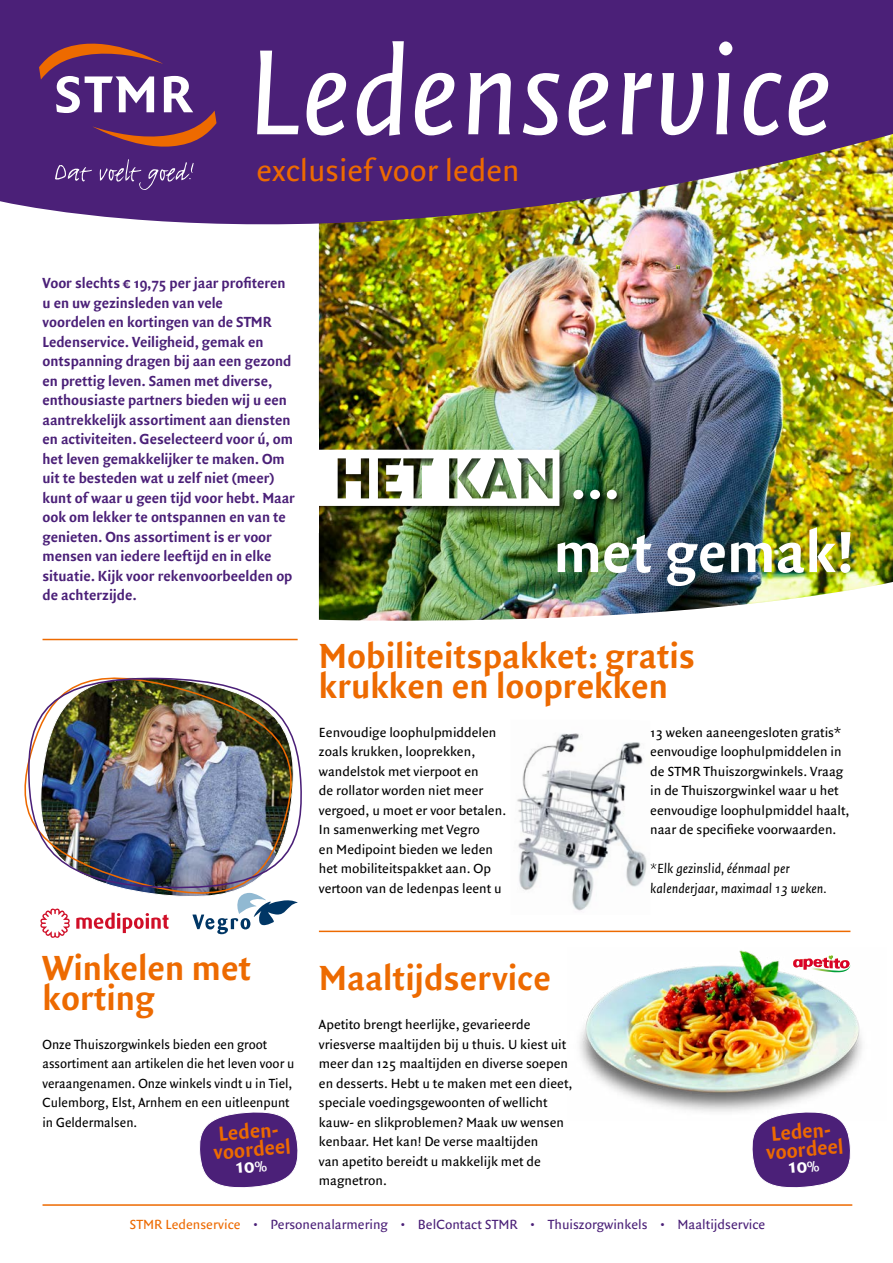
<style>
.page{position:relative;width:893px;height:1263px;background:#fff}
.page>*{position:absolute;margin:0;border:0;box-sizing:border-box;transform-origin:0 0}
.t1{font:italic 130.5px "Quadraat Sans";color:#fff}
.t2{font:700 37.5px/30px "Quadraat Sans";color:#ed6a00;scale:.96 1}
.t3{font:33px "Quadraat Sans";color:#ed6a00}
.t4{font:700 22.05px/18px "Quadraat Sans";color:#ed6a00;scale:.96 1}
.t5{font:700 15.75px/19.5px "Quadraat Sans";letter-spacing:-.005em;color:#4b2078;scale:.96 1}
.t6{font:14.25px/19.5px "Quadraat Sans";color:#000}
.t7{font:14.25px/19.5px "Quadraat Sans";color:#000;scale:.96 1}
.t8{font:14.25px "Quadraat Sans";color:#4b2078}
.t9{font:italic 14.25px/19.5px "Quadraat Sans";color:#000}
.s1{color:#ed6a00}
</style>
<div class="page">
<img style="left:319px;top:289px;width:574px;height:332px">
<hr style="left:319px;top:931px;width:531px;height:1px;background:#ed6a00">
<hr style="left:43px;top:639px;width:255px;height:1px;background:#ed6a00">
<svg style="left:194px;top:919px;width:80px;height:15px"></svg>
<svg style="left:111px;top:892px;width:187px;height:27px"></svg>
<img style="left:24px;top:677px;width:278px;height:215px">
<img style="left:0;top:0;width:893px;height:289px">
<svg style="left:39px;top:44px;width:177px;height:106px;background:#73437a"></svg>
<svg style="left:55px;top:164px;width:37px;height:18px"></svg>
<svg style="left:99px;top:159px;width:95px;height:31px;background:#613b88"></svg>
<img style="left:579px;top:950px;width:283px;height:162px">
<img style="left:517px;top:733px;width:130px;height:178px">
<svg style="left:676px;top:266px;width:4px;height:3px"></svg>
<img style="left:558px;top:527px;width:292px;height:59px">
<div style="left:303px;top:448px;width:323px;height:67px;background:#000;opacity:.75"></div>
<img style="left:319px;top:450px;width:298px;height:56px">
<div style="left:298px;top:429px;width:21px;height:104px;background:#fff"></div>
<hr style="left:43px;top:1204px;width:809px;height:2px;background:#ed6a00">
<svg style="left:40px;top:908px;width:30px;height:30px"></svg>
<svg style="left:76px;top:913px;width:93px;height:20px"></svg>
<svg style="left:199px;top:1112px;width:99px;height:76px"></svg>
<svg style="left:750px;top:1109px;width:102px;height:79px"></svg>
<h1 class="t1" style="left:246px;top:24px;width:588px">Ledenservice</h1>
<h3 class="t3" style="left:257px;top:152px;width:265px">exclusief voor leden</h3>
<p class="t5" style="left:43px;top:273px;width:264px">Voor slechts € 19,75 per jaar profiteren u en uw gezinsleden van vele<br>voordelen en kortingen van de STMR Ledenservice. Veiligheid, gemak en ontspanning dragen bij aan een gezond en prettig leven. Samen met diverse, enthousiaste partners bieden wij u een aantrekkelijk assortiment aan diensten en activiteiten. Geselecteerd voor ú, om het leven gemakkelijker te maken. Om uit te besteden wat u zelf niet (meer) kunt of waar u geen tijd voor hebt. Maar ook om lekker te ontspannen en van te genieten. Ons assortiment is er voor mensen van iedere leeftijd en in elke situatie. Kijk voor rekenvoorbeelden op de achterzijde.</p>
<h2 class="t2" style="left:319px;top:641px;width:393px">Mobiliteitspakket: gratis krukken en looprekken</h2>
<p class="t6" style="left:319px;top:722px;width:189px">Eenvoudige loophulpmiddelen zoals krukken, looprekken, wandelstok met vierpoot en<br>de rollator worden niet meer vergoed, u moet er voor betalen.<br>In samenwerking met Vegro<br>en Medipoint bieden we leden het mobiliteitspakket aan. Op vertoon van de ledenpas leent u</p>
<p class="t6" style="left:650px;top:722px;width:201px">13 weken aaneengesloten gratis* eenvoudige loophulpmiddelen in de STMR Thuiszorgwinkels. Vraag in de Thuiszorgwinkel waar u het eenvoudige loophulpmiddel haalt, naar de specifieke voorwaarden.</p>
<p class="t9" style="left:650px;top:859px;width:178px">*Elk gezinslid, éénmaal per kalenderjaar, maximaal 13 weken.</p>
<h2 class="t2" style="left:43px;top:953px;width:219px">Winkelen met korting</h2>
<p class="t7" style="left:43px;top:1034px;width:264px">Onze Thuiszorgwinkels bieden een groot assortiment aan artikelen die het leven voor u veraangenamen. Onze winkels vindt u in Tiel, Culemborg, Elst, Arnhem en een uitleenpunt in Geldermalsen.</p>
<h2 class="t2" style="left:319px;top:963px;width:243px">Maaltijdservice</h2>
<p class="t6" style="left:319px;top:1015px;width:255px">Apetito brengt heerlijke, gevarieerde vriesverse maaltijden bij u thuis. U kiest uit meer dan 125 maaltijden en diverse soepen en desserts. Hebt u te maken met een dieet, speciale voedingsgewoonten of wellicht kauw- en slikproblemen? Maak uw wensen kenbaar. Het kan! De verse maaltijden<br>van apetito bereidt u makkelijk met de magnetron.</p>
<h3 class="t4" style="left:212px;top:1125px;width:82px;rotate:-4deg">Leden&shy;voordeel</h3>
<h3 class="t4" style="left:764px;top:1125px;width:82px;rotate:-4deg">Leden&shy;voordeel</h3>
<p class="t8" style="left:129px;top:1216px;width:637px"><span class="s1">STMR Ledenservice</span> • Personenalarmering • BelContact STMR • Thuiszorgwinkels • Maaltijdservice</p>
</div>
